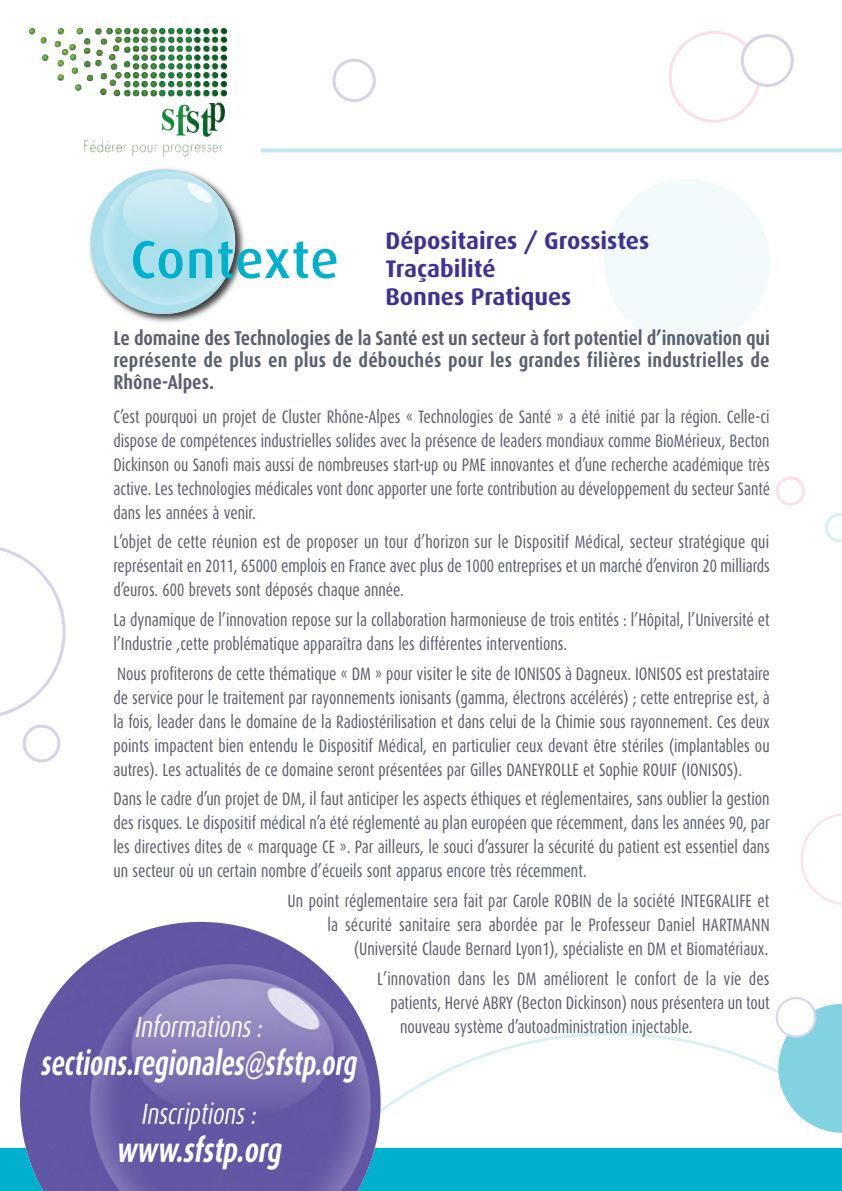
<style>
.page{position:relative;width:842px;height:1191px;background:#fff}
.page>*{position:absolute;margin:0;border:0;box-sizing:border-box;transform-origin:0 0}
.t1{font:500 53.2px "Dax";letter-spacing:.01em;color:#00b1cd}
.t2{font:italic 700 34px "Dax";color:#fff;scale:.7 1}
.t3{font:italic 700 34px "Dax";color:#fff;scale:.75 1}
.t4{font:italic 29.2px "Dax";color:#fff;scale:.75 1}
.t5{font:700 24px/28px "Dax";color:#3f3293}
.t6{font:700 20px/22px "Dax Condensed";letter-spacing:.01em;color:#5b6170;text-align:justify}
.t7{font:18px/24px "Dax Condensed";color:#5b6170;text-align:justify;scale:.9 1}
</style>
<div class="page">
<div style="left:0;top:1148px;width:842px;height:43px;background:#00b1cd"></div>
<svg style="left:381px;top:1032px;width:461px;height:101px"></svg>
<svg style="left:604px;top:179px;width:166px;height:166px"></svg>
<svg style="left:332px;top:59px;width:44px;height:43px"></svg>
<svg style="left:801px;top:813px;width:41px;height:92px"></svg>
<svg style="left:776px;top:476px;width:29px;height:30px"></svg>
<svg style="left:825px;top:513px;width:17px;height:29px"></svg>
<svg style="left:261px;top:148px;width:581px;height:4px;background:#c7e9f1"></svg>
<svg style="left:29px;top:28px;width:198px;height:129px"></svg>
<img style="left:164px;top:146px;width:53px;height:5px">
<svg style="left:776px;top:997px;width:66px;height:135px"></svg>
<img style="left:89px;top:168px;width:156px;height:155px">
<img style="left:91px;top:169px;width:144px;height:145px;border-radius:50%">
<img style="left:20px;top:922px;width:361px;height:269px">
<svg style="left:668px;top:31px;width:126px;height:92px"></svg>
<svg style="left:0;top:547px;width:66px;height:215px"></svg>
<h1 class="t1" style="left:130px;top:236px;width:210px">Contexte</h1>
<h3 class="t5" style="left:386px;top:228px;width:265px">Dépositaires / Grossistes<br>Traçabilité<br>Bonnes Pratiques</h3>
<p class="t6" style="left:113px;top:328px;width:658px">Le domaine des Technologies de la Santé est un secteur à fort potentiel d’innovation qui représente de plus en plus de débouchés pour les grandes filières industrielles de Rhône-Alpes.</p>
<p class="t7" style="left:113px;top:405px;width:731px">C’est pourquoi un projet de Cluster Rhône-Alpes « Technologies de Santé » a été initié par la région. Celle-ci dispose de compétences industrielles solides avec la présence de leaders mondiaux comme BioMérieux, Becton Dickinson ou Sanofi mais aussi de nombreuses start-up ou PME innovantes et d’une recherche académique très active. Les technologies médicales vont donc apporter une forte contribution au développement du secteur Santé dans les années à venir.</p>
<p class="t7" style="left:113px;top:531px;width:731px">L’objet de cette réunion est de proposer un tour d’horizon sur le Dispositif Médical, secteur stratégique qui représentait en 2011, 65000 emplois en France avec plus de 1000 entreprises et un marché d’environ 20 milliards d’euros. 600 brevets sont déposés chaque année.</p>
<p class="t7" style="left:113px;top:609px;width:731px">La dynamique de l’innovation repose sur la collaboration harmonieuse de trois entités : l’Hôpital, l’Université et l’Industrie ,cette problématique apparaîtra dans les différentes interventions.</p>
<p class="t7" style="left:113px;top:662px;width:731px">Nous profiterons de cette thématique « DM » pour visiter le site de IONISOS à Dagneux. IONISOS est prestataire de service pour le traitement par rayonnements ionisants (gamma, électrons accélérés) ; cette entreprise est, à la fois, leader dans le domaine de la Radiostérilisation et dans celui de la Chimie sous rayonnement. Ces deux points impactent bien entendu le Dispositif Médical, en particulier ceux devant être stériles (implantables ou autres). Les actualités de ce domaine seront présentées par Gilles DANEYROLLE et Sophie ROUIF (IONISOS).</p>
<p class="t7" style="left:113px;top:788px;width:731px">Dans le cadre d’un projet de DM, il faut anticiper les aspects éthiques et réglementaires, sans oublier la gestion des risques. Le dispositif médical n’a été réglementé au plan européen que récemment, dans les années 90, par les directives dites de « marquage CE ». Par ailleurs, le souci d’assurer la sécurité du patient est essentiel dans un secteur où un certain nombre d’écueils sont apparus encore très récemment.</p>
<p class="t7" style="left:288px;top:890px;width:537px;text-align:right">Un point réglementaire sera fait par Carole ROBIN de la société INTEGRALIFE et la sécurité sanitaire sera abordée par le Professeur Daniel HARTMANN (Université Claude Bernard Lyon1), spécialiste en DM et Biomatériaux.</p>
<p class="t7" style="left:377px;top:967px;width:438px">L’innovation dans les DM améliorent le confort de la vie des</p>
<p class="t7" style="left:390px;top:991px;width:423px">patients, Hervé ABRY (Becton Dickinson) nous présentera un tout</p>
<p class="t7" style="left:400px;top:1015px;width:326px">nouveau système d’autoadministration injectable.</p>
<h3 class="t4" style="left:135px;top:1017px;width:177px">Informations :</h3>
<h2 class="t2" style="left:40px;top:1048px;width:460px">sections.regionales@sfstp.org</h2>
<h3 class="t4" style="left:141px;top:1104px;width:160px">Inscriptions :</h3>
<h2 class="t3" style="left:116px;top:1135px;width:229px">www.sfstp.org</h2>
</div>
